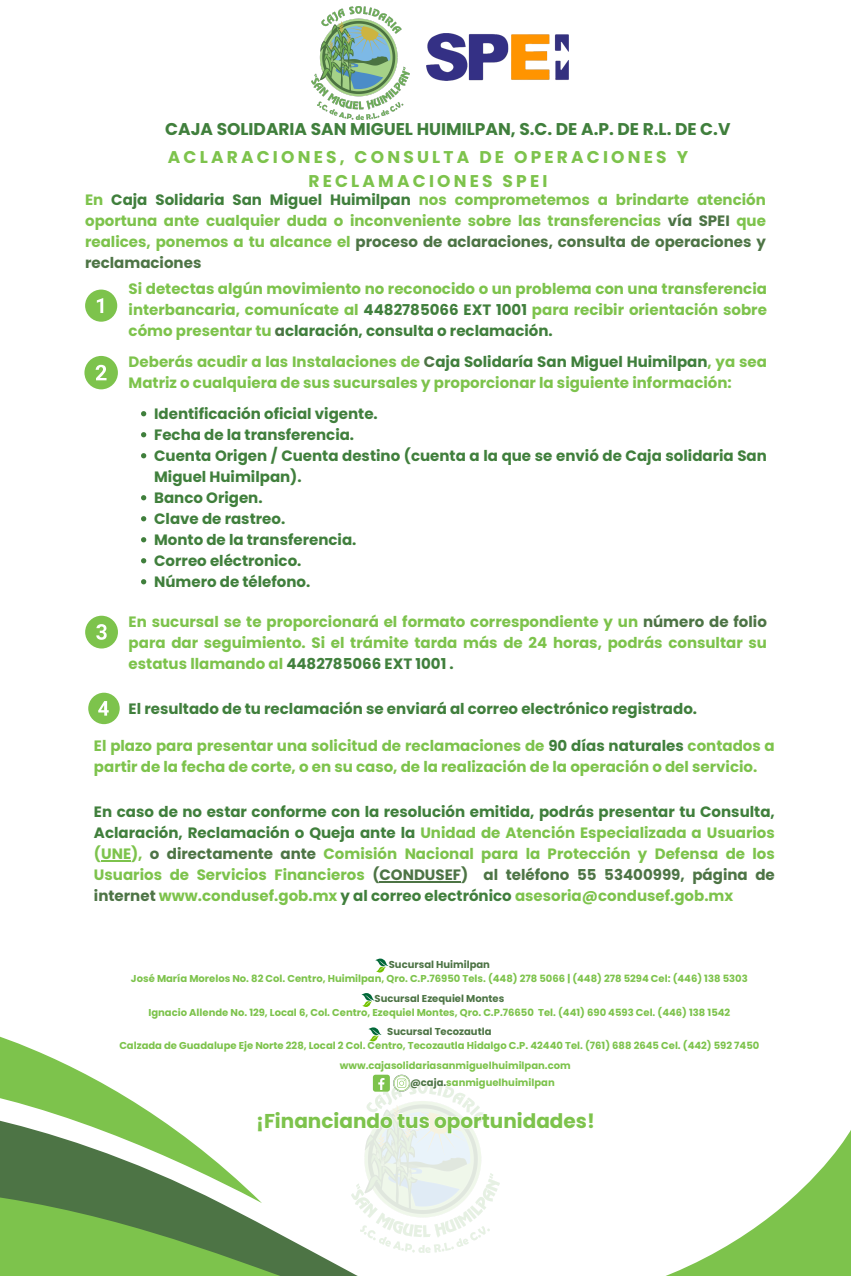
<style>
.page{position:relative;width:851px;height:1276px;background:#fff}
.page>*{position:absolute;margin:0;border:0;box-sizing:border-box;transform-origin:0 0}
.t1{font:700 20px "Poppins";color:#7dc34c}
.t2{font:700 17px "Poppins";color:#407f3c}
.t3{font:700 17px/23.6px "Poppins";letter-spacing:.19em;color:#7dc34c;text-align:center}
.t4{font:700 15px/21px "Poppins";color:#7dc34c;text-align:justify}
.t5{font:700 15px/21px "Poppins";color:#407f3c}
.t6{font:700 10px "Poppins";color:#7dc34c}
.t7{font:700 10px "Poppins";color:#4d7445}
.s1{color:#407f3c}
.s2{color:#4d7445}
</style>
<div class="page">
<svg style="left:806px;top:1131px;width:44px;height:54px"></svg>
<svg style="left:0;top:1185px;width:850px;height:91px"></svg>
<svg style="left:0;top:1036px;width:262px;height:167px"></svg>
<img style="left:351px;top:1082px;width:149px;height:171px">
<img style="left:311px;top:6px;width:98px;height:113px">
<img style="left:426px;top:33px;width:143px;height:48px">
<svg style="left:85px;top:290px;width:32px;height:32px"></svg>
<svg style="left:84px;top:356px;width:34px;height:33px"></svg>
<svg style="left:85px;top:616px;width:33px;height:32px"></svg>
<svg style="left:88px;top:693px;width:32px;height:31px"></svg>
<svg style="left:141px;top:411px;width:5px;height:5px"></svg>
<svg style="left:141px;top:432px;width:5px;height:5px"></svg>
<svg style="left:141px;top:453px;width:5px;height:5px"></svg>
<svg style="left:141px;top:495px;width:5px;height:5px"></svg>
<svg style="left:141px;top:516px;width:5px;height:5px"></svg>
<svg style="left:141px;top:537px;width:5px;height:5px"></svg>
<svg style="left:141px;top:558px;width:5px;height:5px"></svg>
<svg style="left:141px;top:579px;width:5px;height:5px"></svg>
<hr style="left:101px;top:860px;width:30px;height:1px;background:#7dc34c">
<hr style="left:379px;top:881px;width:82px;height:1px;background:#4d7445">
<svg style="left:375px;top:958px;width:14px;height:14px"></svg>
<svg style="left:361px;top:993px;width:14px;height:14px"></svg>
<svg style="left:368px;top:1027px;width:14px;height:14px"></svg>
<div style="left:373px;top:1075px;width:17px;height:16px;background:#7dc34c;border-radius:3px"></div>
<svg style="left:378px;top:1078px;width:6px;height:12px"></svg>
<svg style="left:393px;top:1075px;width:17px;height:16px"></svg>
<p class="t2" style="left:165px;top:117px;width:566px">CAJA SOLIDARIA SAN MIGUEL HUIMILPAN, S.C. DE A.P. DE R.L. DE C.V</p>
<p class="t3" style="left:168px;top:145px;width:521px">ACLARACIONES, CONSULTA DE OPERACIONES Y<br>RECLAMACIONES SPEI</p>
<p class="t4" style="left:85px;top:189px;width:682px">En <span class="s1">Caja Solidaria San Miguel Huimilpan</span> nos comprometemos a brindarte atención oportuna ante cualquier duda o inconveniente sobre las transferencias <span class="s2">vía SPEI</span> que realices, ponemos a tu alcance el <span class="s2">proceso de aclaraciones, consulta de operaciones y reclamaciones</span></p>
<p class="t4" style="left:129px;top:278px;width:639px">Si detectas algún movimiento no reconocido o un problema con una transferencia interbancaria, comunícate al <span class="s1">4482785066 EXT 1001</span> para recibir orientación sobre cómo presentar tu <span class="s2">a</span><span class="s1">claración, consulta o reclamación.</span></p>
<p class="t4" style="left:129px;top:351px;width:639px">Deberás acudir a las Instalaciones de <span class="s2">C</span><span class="s1">aja Solidaría San Miguel Huimilpan</span>, ya sea<br>Matriz o cualquiera de sus sucursales y proporcionar la siguiente información:</p>
<p class="t5" style="left:154px;top:403px;width:614px">Identificación oficial vigente.<br>Fecha de la transferencia.<br>Cuenta Origen / Cuenta destino (cuenta a la que se envió de Caja solidaria San<br>Miguel Huimilpan).<br>Banco Origen.<br>Clave de rastreo.<br>Monto de la transferencia.<br>Correo eléctronico.<br>Número de télefono.</p>
<p class="t4" style="left:129px;top:611px;width:639px">En sucursal se te proporcionará el formato correspondiente y un <span class="s2">número de folio </span>para dar seguimiento. Si el trámite tarda más de 24 horas, podrás consultar su estatus llamando al <span class="s1">4482785066 EXT 1001 .</span></p>
<p class="t5" style="left:129px;top:698px;width:570px">El resultado de tu reclamación se enviará al correo electrónico registrado.</p>
<p class="t4" style="left:94px;top:735px;width:682px">El plazo para presentar una solicitud de reclamaciones de <span class="s1">90 días naturales</span> contados a partir de la fecha de corte, o en su caso, de la realización de la operación o del servicio.</p>
<p class="t4" style="left:94px;top:801px;width:682px"><span class="s1">En caso de no estar conforme con la resolución emitida, podrás presentar tu Consulta, Aclaración, Reclamación o Queja ante la</span> Unidad de Atención Especializada a Usuarios (UNE), <span class="s2">o directamente ante</span> Comisión Nacional para la Protección y Defensa de los Usuarios de Servicios Financieros <span class="s2">(CONDUSEF) al teléfono 55 53400999, página de internet</span> www.condusef.gob.mx <span class="s1">y al correo electrónico</span> asesoria@condusef.gob.mx</p>
<p class="t7" style="left:389px;top:957px;width:103px">Sucursal Huimilpan</p>
<p class="t6" style="left:131px;top:971px;width:618px">José María Morelos No. 82 Col. Centro, Huimilpan, Qro. C.P.76950 Tels. (448) 278 5066 | (448) 278 5294 Cel: (446) 138 5303</p>
<p class="t7" style="left:374px;top:991px;width:131px">Sucursal Ezequiel Montes</p>
<p class="t6" style="left:148px;top:1005px;width:583px">Ignacio Allende No. 129, Local 6, Col. Centro, Ezequiel Montes, Qro. C.P.76650 Tel. (441) 690 4593 Cel. (446) 138 1542</p>
<p class="t7" style="left:387px;top:1025px;width:106px">Sucursal Tecozautla</p>
<p class="t6" style="left:119px;top:1039px;width:641px">Calzada de Guadalupe Eje Norte 228, Local 2 Col. Centro, Tecozautla Hidalgo C.P. 42440 Tel. (761) 688 2645 Cel. (442) 592 7450</p>
<p class="t6" style="left:410px;top:1075px;width:146px"><span class="s2">@caja.</span>sanmiguelhuimilpan</p>
<p class="t6" style="left:339px;top:1058px;width:232px">www.cajasolidariasanmiguelhuimilpan.com</p>
<h1 class="t1" style="left:256px;top:1107px;width:340px">¡Financiando tus oportunidades!</h1>
</div>
